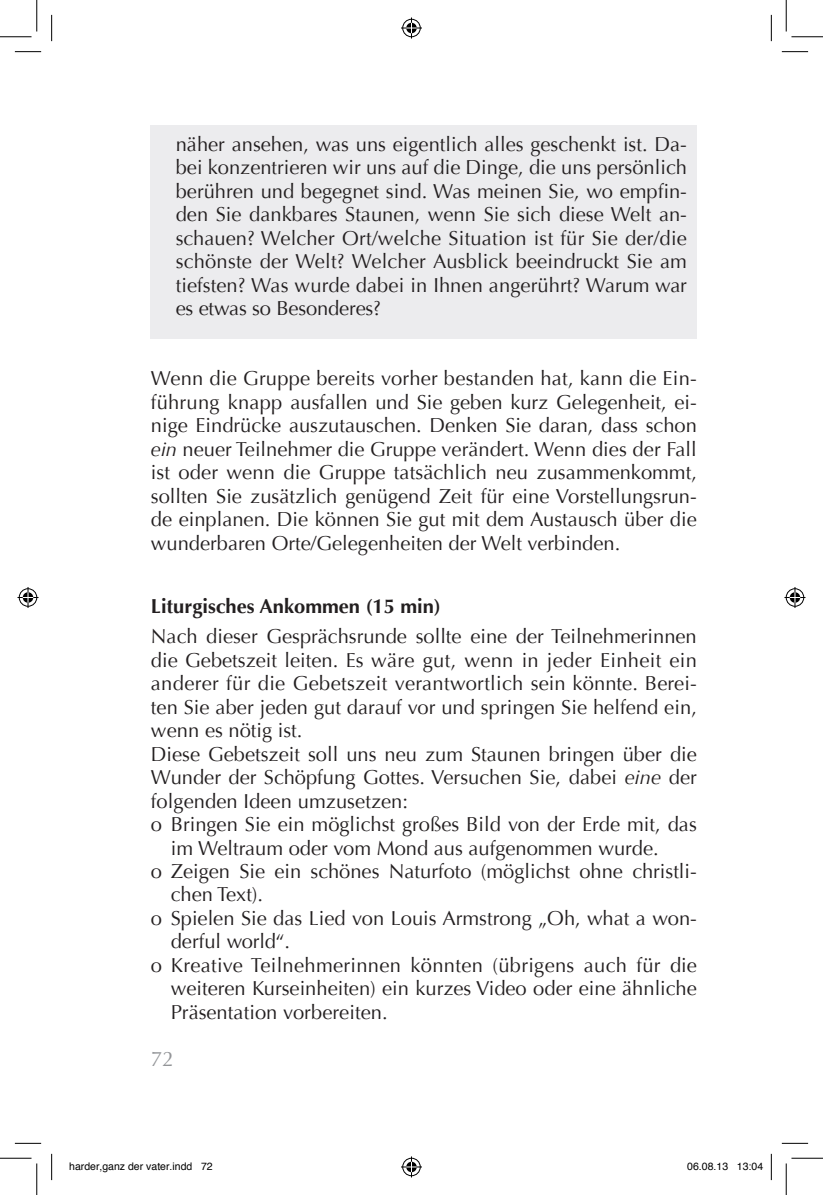
<style>
.page{position:relative;width:823px;height:1195px;background:#fff}
.page>*{position:absolute;margin:0;border:0;box-sizing:border-box;transform-origin:0 0}
.t1{font:21px "Optima";color:#939598}
.t2{font:20.12px/23.4px "Optima";color:#231f20;text-align:justify}
.t3{font:700 20.12px "Optima";color:#231f20}
.t4{font:10.5px "Helvetica";color:#000}
.s1{font-style:italic}
</style>
<div class="page">
<div style="left:150px;top:125px;width:547px;height:213px;background:#ececee"></div>
<svg style="left:15px;top:51px;width:26px;height:1px"></svg>
<svg style="left:781px;top:51px;width:27px;height:1px"></svg>
<svg style="left:15px;top:1143px;width:26px;height:1px"></svg>
<svg style="left:781px;top:1143px;width:27px;height:1px"></svg>
<svg style="left:51px;top:15px;width:1px;height:26px"></svg>
<svg style="left:51px;top:1153px;width:1px;height:27px"></svg>
<svg style="left:771px;top:15px;width:1px;height:26px"></svg>
<svg style="left:771px;top:1153px;width:1px;height:27px"></svg>
<hr style="left:0;top:36px;width:32px;height:1px;background:#000">
<hr style="left:791px;top:36px;width:32px;height:1px;background:#000">
<hr style="left:0;top:1158px;width:32px;height:1px;background:#000">
<hr style="left:791px;top:1158px;width:32px;height:1px;background:#000">
<hr style="left:36px;top:0;width:1px;height:32px;background:#000">
<hr style="left:36px;top:1163px;width:1px;height:32px;background:#000">
<hr style="left:786px;top:0;width:1px;height:32px;background:#000">
<hr style="left:786px;top:1163px;width:1px;height:32px;background:#000">
<svg style="left:401px;top:18px;width:21px;height:21px"></svg>
<svg style="left:401px;top:1156px;width:21px;height:21px"></svg>
<svg style="left:18px;top:587px;width:21px;height:21px"></svg>
<svg style="left:784px;top:587px;width:21px;height:21px"></svg>
<p class="t2" style="left:176px;top:133px;width:512px">näher ansehen, was uns eigentlich alles geschenkt ist. Da&shy;bei konzentrieren wir uns auf die Dinge, die uns persönlich berühren und begegnet sind. Was meinen Sie, wo empfin&shy;den Sie dankbares Staunen, wenn Sie sich diese Welt an&shy;schauen? Welcher Ort/welche Situation ist für Sie der/die schönste der Welt? Welcher Ausblick beeindruckt Sie am tiefsten? Was wurde dabei in Ihnen angerührt? Warum war es etwas so Besonderes?</p>
<p class="t2" style="left:151px;top:367px;width:547px">Wenn die Gruppe bereits vorher bestanden hat, kann die Ein&shy;führung knapp ausfallen und Sie geben kurz Gelegenheit, ei&shy;nige Eindrücke auszutauschen. Denken Sie daran, dass schon <span class="s1">ein</span> neuer Teilnehmer die Gruppe verändert. Wenn dies der Fall ist oder wenn die Gruppe tatsächlich neu zusammenkommt, sollten Sie zusätzlich genügend Zeit für eine Vorstellungsrun&shy;de einplanen. Die können Sie gut mit dem Austausch über die wunderbaren Orte/Gelegenheiten der Welt verbinden.</p>
<p class="t3" style="left:151px;top:594px;width:291px">Liturgisches Ankommen (15 min)</p>
<p class="t2" style="left:151px;top:625px;width:547px">Nach dieser Gesprächsrunde sollte eine der Teilnehmerinnen</p>
<p class="t2" style="left:151px;top:648px;width:547px">die Gebetszeit leiten. Es wäre gut, wenn in jeder Einheit ein</p>
<p class="t2" style="left:151px;top:672px;width:547px">anderer für die Gebetszeit verantwortlich sein könnte. Berei-</p>
<p class="t2" style="left:151px;top:695px;width:547px">ten Sie aber jeden gut darauf vor und springen Sie helfend ein,</p>
<p class="t2" style="left:151px;top:719px;width:153px">wenn es nötig ist.</p>
<p class="t2" style="left:151px;top:742px;width:547px">Diese Gebetszeit soll uns neu zum Staunen bringen über die</p>
<p class="t2" style="left:151px;top:766px;width:547px">Wunder der Schöpfung Gottes. Versuchen Sie, dabei <span class="s1">eine</span> der</p>
<p class="t2" style="left:151px;top:789px;width:259px">folgenden Ideen umzusetzen:</p>
<p class="t2" style="left:151px;top:813px;width:547px">o Bringen Sie ein möglichst großes Bild von der Erde mit, das</p>
<p class="t2" style="left:171px;top:836px;width:489px">im Weltraum oder vom Mond aus aufgenommen wurde.</p>
<p class="t2" style="left:151px;top:859px;width:547px">o Zeigen Sie ein schönes Naturfoto (möglichst ohne christli-</p>
<p class="t2" style="left:171px;top:883px;width:94px">chen Text).</p>
<p class="t2" style="left:151px;top:906px;width:547px">o Spielen Sie das Lied von Louis Armstrong „Oh, what a won-</p>
<p class="t2" style="left:171px;top:930px;width:121px">derful world“.</p>
<p class="t2" style="left:151px;top:953px;width:547px">o Kreative Teilnehmerinnen könnten (übrigens auch für die</p>
<p class="t2" style="left:171px;top:977px;width:527px">weiteren Kurseinheiten) ein kurzes Video oder eine ähnliche</p>
<p class="t2" style="left:171px;top:1000px;width:218px">Präsentation vorbereiten.</p>
<p class="t1" style="left:151px;top:1046px;width:25px">72</p>
<p class="t4" style="left:69px;top:1157px;width:145px">harder,ganz der vater.indd 72</p>
<p class="t4" style="left:687px;top:1157px;width:77px">06.08.13 13:04</p>
</div>
